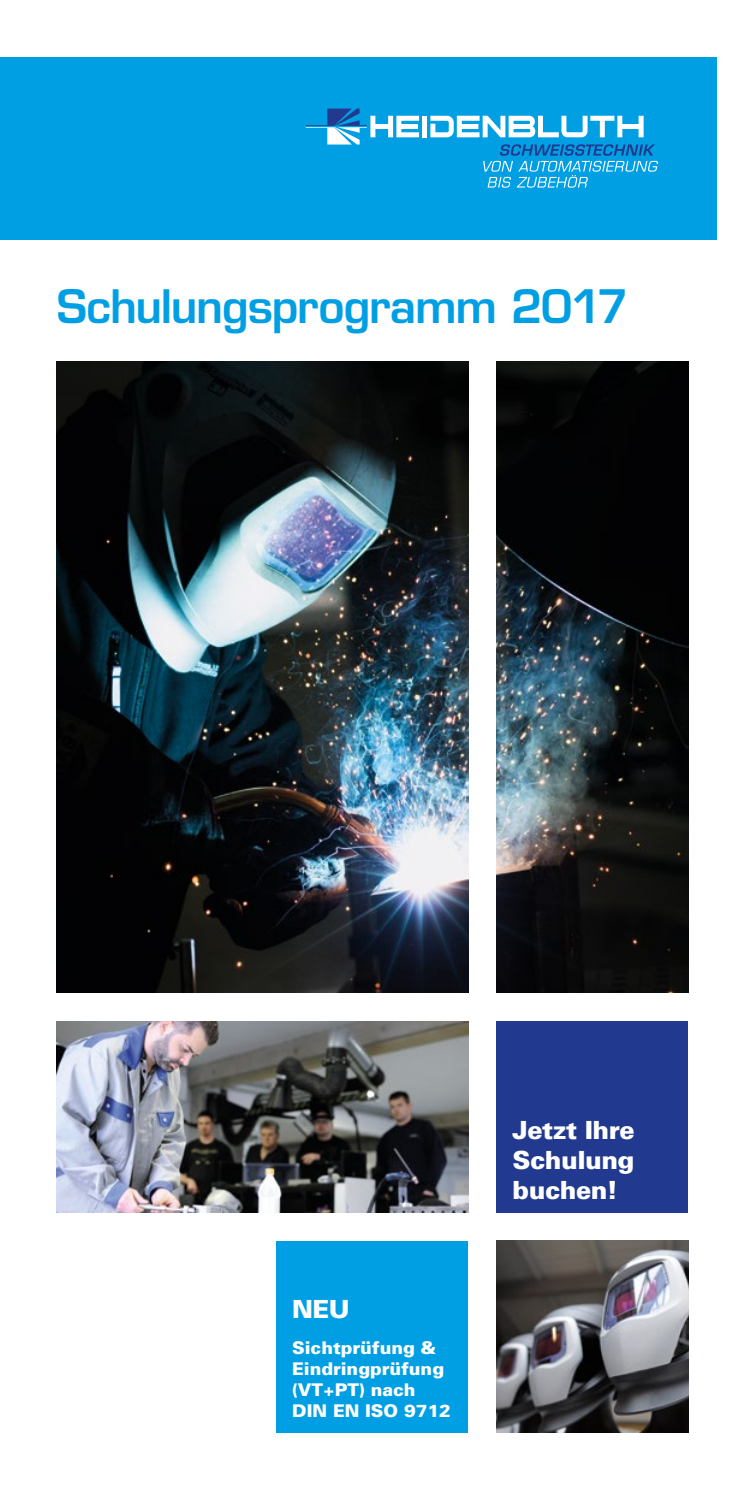
<style>
.page{position:relative;width:745px;height:1489px;background:#fff}
.page>*{position:absolute;margin:0;border:0;box-sizing:border-box;transform-origin:0 0}
.t1{font:600 45px "Eurostile";letter-spacing:-.025em;color:#009fe3}
.t2{font:900 25px/30px "Univers";letter-spacing:-.02em;color:#fff;text-align:justify}
.t3{font:900 17.5px/21px "Univers";color:#fff}
</style>
<div class="page">
<div style="left:0;top:57px;width:716px;height:182px;background:#009fe3"></div>
<div style="left:422px;top:116px;width:5px;height:21px;background:#fff"></div>
<svg style="left:430px;top:116px;width:213px;height:21px"></svg>
<svg style="left:305px;top:109px;width:114px;height:35px"></svg>
<svg style="left:483px;top:144px;width:175px;height:44px"></svg>
<div style="left:496px;top:1020px;width:191px;height:192px;background:#213a8f"></div>
<img style="left:496px;top:1240px;width:191px;height:191px">
<img style="left:57px;top:1021px;width:411px;height:191px">
<div style="left:276px;top:1240px;width:192px;height:191px;background:#009fe3"></div>
<img style="left:57px;top:361px;width:411px;height:631px">
<img style="left:496px;top:361px;width:191px;height:631px">
<h1 class="t1" style="left:57px;top:278px;width:573px">Schulungsprogramm 2017</h1>
<h2 class="t2" style="left:292px;top:1293px;width:59px">NEU</h2>
<p class="t3" style="left:292px;top:1337px;width:160px">Sichtprüfung &amp;<br>Eindringprüfung (VT+PT) nach<br>DIN EN ISO 9712</p>
<h2 class="t2" style="left:512px;top:1114px;width:123px">Jetzt Ihre Schulung buchen!</h2>
</div>
